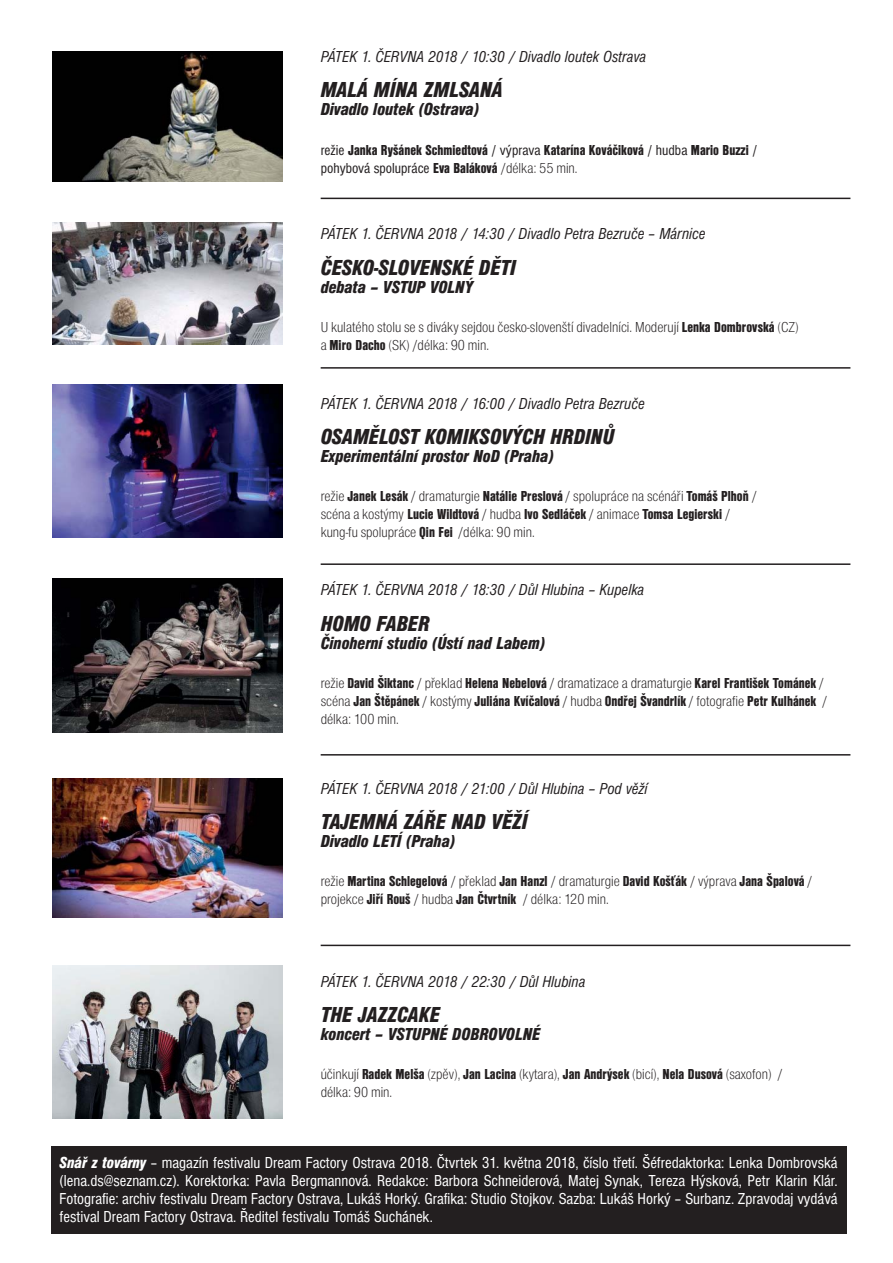
<style>
.page{position:relative;width:893px;height:1263px;background:#fff}
.page>*{position:absolute;margin:0;border:0;box-sizing:border-box;transform-origin:0 0}
.t1{font:22.5px "Nimbus Sans DOT Blac Cond Ital";color:#231f20}
.t2{font:18px "Nimbus Sans DOT Blac Cond Ital";color:#231f20}
.t3{font:condensed 16.5px/18px "Nimbus Sans DOT";color:#fff;text-align:justify}
.t4{font:italic condensed 16.5px "Nimbus Sans DOT";color:#231f20}
.t5{font:15px/18px "Nimbus Sans DOT Blac Cond";color:#231f20}
.t6{font:15px/18px "Nimbus Sans DOT Ligh Cond";color:#231f20}
.t7{font:condensed 15px "Nimbus Sans DOT";color:#231f20}
.s1{font-family:"Nimbus Sans DOT";font-stretch:condensed}
.s2{font-family:"Nimbus Sans DOT Blac Cond";font-stretch:normal}
.s3{font-family:"Nimbus Sans DOT Ligh Cond";font-stretch:normal}
.s4{font-family:"Nimbus Sans DOT Blac Cond"}
.s5{font-family:"Nimbus Sans DOT Ligh Cond"}
.s6{font-family:"Nimbus Sans DOT Blac Cond Ital";font-stretch:normal}
</style>
<div class="page">
<div style="left:51px;top:1146px;width:795px;height:87px;background:#231f20"></div>
<img style="left:52px;top:51px;width:230px;height:130px">
<img style="left:52px;top:223px;width:230px;height:121px">
<img style="left:52px;top:384px;width:230px;height:154px">
<img style="left:52px;top:579px;width:230px;height:153px">
<img style="left:52px;top:778px;width:230px;height:139px">
<img style="left:52px;top:965px;width:230px;height:153px">
<hr style="left:321px;top:563px;width:529px;height:2px;background:#231f20">
<hr style="left:321px;top:198px;width:529px;height:1px;background:#231f20">
<hr style="left:321px;top:367px;width:529px;height:2px;background:#231f20">
<hr style="left:321px;top:754px;width:529px;height:1px;background:#231f20">
<hr style="left:321px;top:945px;width:529px;height:1px;background:#231f20">
<p class="t4" style="left:321px;top:50px;width:327px">PÁTEK 1. ČERVNA 2018 / 10:30 / Divadlo loutek Ostrava</p>
<h1 class="t1" style="left:321px;top:81px;width:184px">MALÁ MÍNA ZMLSANÁ</h1>
<p class="t2" style="left:321px;top:102px;width:160px">Divadlo loutek (Ostrava)</p>
<p class="t5" style="left:321px;top:141px;width:438px"><span class="s1">režie</span> Janka Ryšánek Schmiedtová <span class="s1">/ výprava</span> Katarína Kováčiková <span class="s1">/ hudba</span> Mario Buzzi <span class="s1">/</span></p>
<p class="t7" style="left:321px;top:162px;width:258px">pohybová spolupráce <span class="s2">Eva Baláková</span> <span class="s3">/délka: 55 min.</span></p>
<p class="t4" style="left:321px;top:227px;width:386px">PÁTEK 1. ČERVNA 2018 / 14:30 / Divadlo Petra Bezruče – Márnice</p>
<h1 class="t1" style="left:321px;top:258px;width:197px">ČESKO-SLOVENSKÉ DĚTI</h1>
<p class="t2" style="left:321px;top:279px;width:154px">debata – VSTUP VOLNÝ</p>
<p class="t6" style="left:321px;top:319px;width:479px">U kulatého stolu se s diváky sejdou česko-slovenští divadelníci. Moderují <span class="s4">Lenka Dombrovská</span> (CZ) a <span class="s4">Miro Dacho</span> (SK) /délka: 90 min.</p>
<p class="t4" style="left:321px;top:397px;width:326px">PÁTEK 1. ČERVNA 2018 / 16:00 / Divadlo Petra Bezruče</p>
<h1 class="t1" style="left:321px;top:427px;width:295px">OSAMĚLOST KOMIKSOVÝCH HRDINŮ</h1>
<p class="t2" style="left:321px;top:449px;width:234px">Experimentální prostor NoD (Praha)</p>
<p class="t6" style="left:321px;top:488px;width:438px">režie <span class="s4">Janek Lesák</span> / dramaturgie <span class="s4">Natálie Preslová</span> / spolupráce na scénáři <span class="s4">Tomáš Plhoň</span> /</p>
<p class="t5" style="left:321px;top:505px;width:411px"><span class="s5">scéna a kostýmy</span> Lucie Wildtová <span class="s5">/ hudba</span> Ivo Sedláček <span class="s5">/ animace</span> Tomsa Legierski <span class="s5">/</span></p>
<p class="t6" style="left:321px;top:524px;width:216px">kung-fu spolupráce <span class="s4">Qin Fei</span> /délka: 90 min.</p>
<p class="t4" style="left:321px;top:583px;width:325px">PÁTEK 1. ČERVNA 2018 / 18:30 / Důl Hlubina – Kupelka</p>
<h1 class="t1" style="left:321px;top:614px;width:110px">HOMO FABER</h1>
<p class="t2" style="left:321px;top:635px;width:226px">Činoherní studio (Ústí nad Labem)</p>
<p class="t5" style="left:321px;top:674px;width:508px"><span class="s5">režie</span> David Šiktanc <span class="s5">/ překlad</span> Helena Nebelová <span class="s5">/ dramatizace a dramaturgie</span> Karel František Tománek <span class="s5">/ scéna</span> Jan Štěpánek <span class="s5">/ kostýmy</span> Juliána Kvíčalová <span class="s5">/ hudba</span> Ondřej Švandrlík <span class="s5">/ fotografie</span> Petr Kulhánek <span class="s5">/</span></p>
<p class="t6" style="left:321px;top:711px;width:80px">délka: 100 min.</p>
<p class="t4" style="left:321px;top:781px;width:328px">PÁTEK 1. ČERVNA 2018 / 21:00 / Důl Hlubina – Pod věží</p>
<h1 class="t1" style="left:321px;top:812px;width:208px">TAJEMNÁ ZÁŘE NAD VĚŽÍ</h1>
<p class="t2" style="left:321px;top:834px;width:136px">Divadlo LETÍ (Praha)</p>
<p class="t5" style="left:321px;top:872px;width:493px"><span class="s5">režie</span> Martina Schlegelová <span class="s5">/ překlad</span> Jan Hanzl <span class="s5">/ dramaturgie</span> David Košťák <span class="s5">/ výprava</span> Jana Špalová <span class="s5">/</span></p>
<p class="t6" style="left:321px;top:891px;width:289px">projekce <span class="s4">Jiří Rouš</span> / hudba <span class="s4">Jan Čtvrtník</span> / délka: 120 min.</p>
<p class="t4" style="left:321px;top:975px;width:266px">PÁTEK 1. ČERVNA 2018 / 22:30 / Důl Hlubina</p>
<h1 class="t1" style="left:321px;top:1006px;width:121px">THE JAZZCAKE</h1>
<p class="t2" style="left:321px;top:1027px;width:221px">koncert – VSTUPNÉ DOBROVOLNÉ</p>
<p class="t6" style="left:321px;top:1067px;width:464px">účinkují <span class="s4">Radek Melša</span> (zpěv), <span class="s4">Jan Lacina</span> (kytara), <span class="s4">Jan Andrýsek</span> (bicí), <span class="s4">Nela Dusová</span> (saxofon) / délka: 90 min.</p>
<p class="t3" style="left:60px;top:1155px;width:780px"><span class="s6">Snář z továrny</span> – magazín festivalu Dream Factory Ostrava 2018. Čtvrtek 31. května 2018, číslo třetí. Šéfredaktorka: Lenka Dombrovská (lena.ds@seznam.cz). Korektorka: Pavla Bergmannová. Redakce: Barbora Schneiderová, Matej Synak, Tereza Hýsková, Petr Klarin Klár.<br>Fotografie: archiv festivalu Dream Factory Ostrava, Lukáš Horký. Grafika: Studio Stojkov. Sazba: Lukáš Horký – Surbanz. Zpravodaj vydává festival Dream Factory Ostrava. Ředitel festivalu Tomáš Suchánek.</p>
</div>
